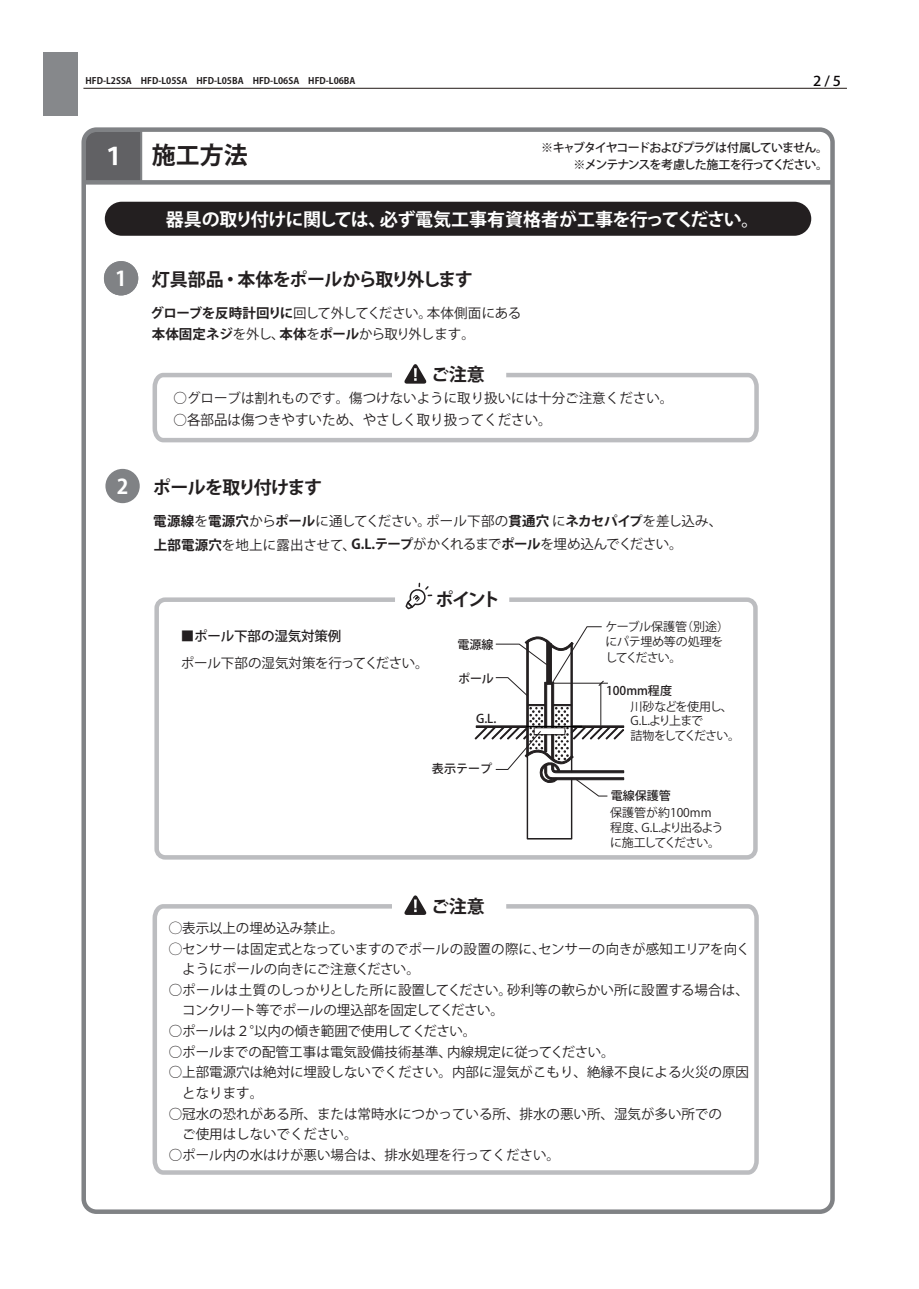
<style>
.page{position:relative;width:919px;height:1289px;background:#fff}
.page>*{position:absolute;margin:0;border:0;box-sizing:border-box;transform-origin:0 0}
.t1{font:700 24px "Koz Go Pro";color:#231f20}
.t2{font:700 20.25px "Koz Go Pro";color:#fff}
.t3{font:700 18px "Koz Go Pro";letter-spacing:-.045em;color:#231f20}
.t4{font:700 18px "Koz Go Pro";letter-spacing:-.02em;color:#fff}
.t5{font:14.1px "Koz Go Pro";color:#231f20;scale:.96 1}
.t6{font:13.5px/20.5px "Koz Go Pro";color:#231f20}
.t7{font:13.5px/23.2px "Koz Go Pro";letter-spacing:-.02em;color:#231f20}
.t8{font:13.5px/21px "Koz Go Pro";letter-spacing:-.055em;color:#231f20}
.t9{font:500 13.5px "Koz Go Pro";letter-spacing:-.01em;color:#231f20}
.t10{font:500 13.5px "Koz Go Pro";color:#070304;scale:1.09 1}
.t11{font:12px/15.8px "Koz Go Pro";letter-spacing:-.04em;color:#231f20}
.t12{font:500 12px/16.5px "Koz Go Pro";letter-spacing:-.08em;color:#231f20;text-align:right}
.t13{font:12px/15px "Koz Go Pro";letter-spacing:-.12em;color:#231f20}
.t14{font:500 12px "Koz Go Pro";letter-spacing:-.06em;color:#231f20}
.t15{font:500 12px "Koz Go Pro";color:#231f20}
.t16{font:700 9px "Koz Go Pro";color:#231f20}
.s1{color:#fff}
.s2{font-weight:700}
.s3{font-size:13.5px}
</style>
<div class="page">
<div style="left:43px;top:52px;width:34px;height:63px;background:#86888b"></div>
<hr style="left:83px;top:88px;width:763px;height:1px;background:#211814">
<div style="left:106px;top:470px;width:33px;height:32px;background:#808285;border-radius:50%"></div>
<div style="left:105px;top:469px;width:35px;height:34px;border:2px solid #808285;border-radius:50%"></div>
<div style="left:105px;top:262px;width:32px;height:32px;background:#808285;border-radius:50%"></div>
<div style="left:104px;top:261px;width:34px;height:34px;border:2px solid #808285;border-radius:50%"></div>
<div style="left:154px;top:597px;width:603px;height:262px;border:4px solid #bcbdc0;border-radius:9px"></div>
<svg style="left:404px;top:583px;width:27px;height:27px"></svg>
<svg style="left:152px;top:364px;width:607px;height:79px"></svg>
<svg style="left:475px;top:626px;width:149px;height:213px"></svg>
<div style="left:86px;top:132px;width:57px;height:48px;background:#616164"></div>
<div style="left:81px;top:127px;width:753px;height:1086px;border:4px solid #808285;border-radius:13px"></div>
<div style="left:84px;top:180px;width:748px;height:5px;background:#808285"></div>
<div style="left:105px;top:202px;width:706px;height:34px;background:#231f20;border-radius:17px"></div>
<svg style="left:411px;top:895px;width:9px;height:6px"></svg>
<svg style="left:152px;top:901px;width:607px;height:274px"></svg>
<hr style="left:526px;top:725px;width:56px;height:2px;background:#030303">
<p class="t16" style="left:86px;top:75px;width:271px">HFD-L2SSA　HFD-L05SA　HFD-L05BA　HFD-L06SA　HFD-L06BA</p>
<h1 class="t1" style="left:102px;top:140px;width:147px"><span class="s1">１</span> 施工方法</h1>
<p class="t10" style="left:813px;top:72px;width:27px">2 / 5</p>
<p class="t12" style="left:541px;top:140px;width:288px">※キャブタイヤコードおよびプラグは付属していません。※メンテナンスを考慮した施工を行ってください。</p>
<h2 class="t2" style="left:115px;top:265px;width:13px">1</h2>
<h2 class="t2" style="left:117px;top:473px;width:13px">2</h2>
<h3 class="t4" style="left:166px;top:207px;width:595px">器具の取り付けに関しては、必ず電気工事有資格者が工事を行ってください。</h3>
<h3 class="t3" style="left:152px;top:268px;width:322px">灯具部品・本体をポールから取り外します</h3>
<p class="t8" style="left:150px;top:303px;width:372px"><span class="s2">グローブを反時計回りに</span>回して外してください。本体側面にある<span class="s2">本体固定ネジ</span>を外し、<span class="s2">本体</span>を<span class="s2">ポール</span>から取り外します。</p>
<h3 class="t3" style="left:431px;top:363px;width:55px">ご注意</h3>
<p class="t6" style="left:173px;top:388px;width:501px">○グローブは割れものです。傷つけないように取り扱いには十分ご注意ください。</p>
<p class="t5" style="left:173px;top:410px;width:395px"><span class="s3">○</span>各部品は傷つきやすいため、やさしく取り扱ってください。</p>
<h3 class="t3" style="left:153px;top:476px;width:171px">ポールを取り付けます</h3>
<p class="t7" style="left:153px;top:510px;width:570px"><span class="s2">電源線</span>を<span class="s2">電源穴</span>から<span class="s2">ポール</span>に通してください。ポール下部の<span class="s2">貫通穴</span>に<span class="s2">ネカセパイプ</span>を差し込み、<span class="s2">上部電源穴</span>を地上に露出させて、<span class="s2">G.L.テープ</span>がかくれるまで<span class="s2">ポール</span>を埋め込んでください。</p>
<p class="t9" style="left:181px;top:627px;width:162px">■ポール下部の湿気対策例</p>
<p class="t6" style="left:181px;top:653px;width:249px">ポール下部の湿気対策を行ってください。</p>
<h3 class="t3" style="left:435px;top:588px;width:66px">ポイント</h3>
<p class="t14" style="left:457px;top:637px;width:37px">電源線</p>
<p class="t14" style="left:458px;top:670px;width:37px">ポール</p>
<p class="t14" style="left:476px;top:711px;width:22px">G.L.</p>
<p class="t14" style="left:432px;top:760px;width:61px">表示テープ</p>
<h3 class="t3" style="left:431px;top:894px;width:55px">ご注意</h3>
<p class="t11" style="left:605px;top:618px;width:125px">ケーブル保護管（別途）にパテ埋め等の処理をしてください。</p>
<p class="t15" style="left:606px;top:683px;width:67px">100mm程度</p>
<p class="t13" style="left:630px;top:699px;width:111px">川砂などを使用し、<br>G.L.より上まで<br>詰物をしてください。</p>
<p class="t14" style="left:611px;top:788px;width:61px">電線保護管</p>
<p class="t11" style="left:610px;top:804px;width:115px;line-height:15.1px">保護管が約100mm程度、G.L.より出るように施工してください。</p>
<p class="t6" style="left:169px;top:918px;width:177px">◯表示以上の埋め込み禁止。</p>
<p class="t6" style="left:169px;top:938px;width:582px">◯センサーは固定式となっていますのでポールの設置の際に、センサーの向きが感知エリアを向く</p>
<p class="t6" style="left:182px;top:959px;width:239px">ようにポールの向きにご注意ください。</p>
<p class="t6" style="left:182px;top:979px;width:568px;text-indent:-14px">○ポールは土質のしっかりとした所に設置してください。砂利等の軟らかい所に設置する場合は、コンクリート等でポールの埋込部を固定してください。</p>
<p class="t6" style="left:169px;top:1021px;width:309px">○ポールは２°以内の傾き範囲で使用してください。</p>
<p class="t6" style="left:169px;top:1041px;width:447px">○ポールまでの配管工事は電気設備技術基準、内線規定に従ってください。</p>
<p class="t6" style="left:169px;top:1062px;width:581px">○上部電源穴は絶対に埋設しないでください。内部に湿気がこもり、絶縁不良による火災の原因　となります。</p>
<p class="t6" style="left:169px;top:1103px;width:554px">○冠水の恐れがある所、または常時水につかっている所、排水の悪い所、湿気が多い所での　ご使用はしないでください。</p>
<p class="t6" style="left:169px;top:1144px;width:393px">○ポール内の水はけが悪い場合は、排水処理を行ってください。</p>
</div>
